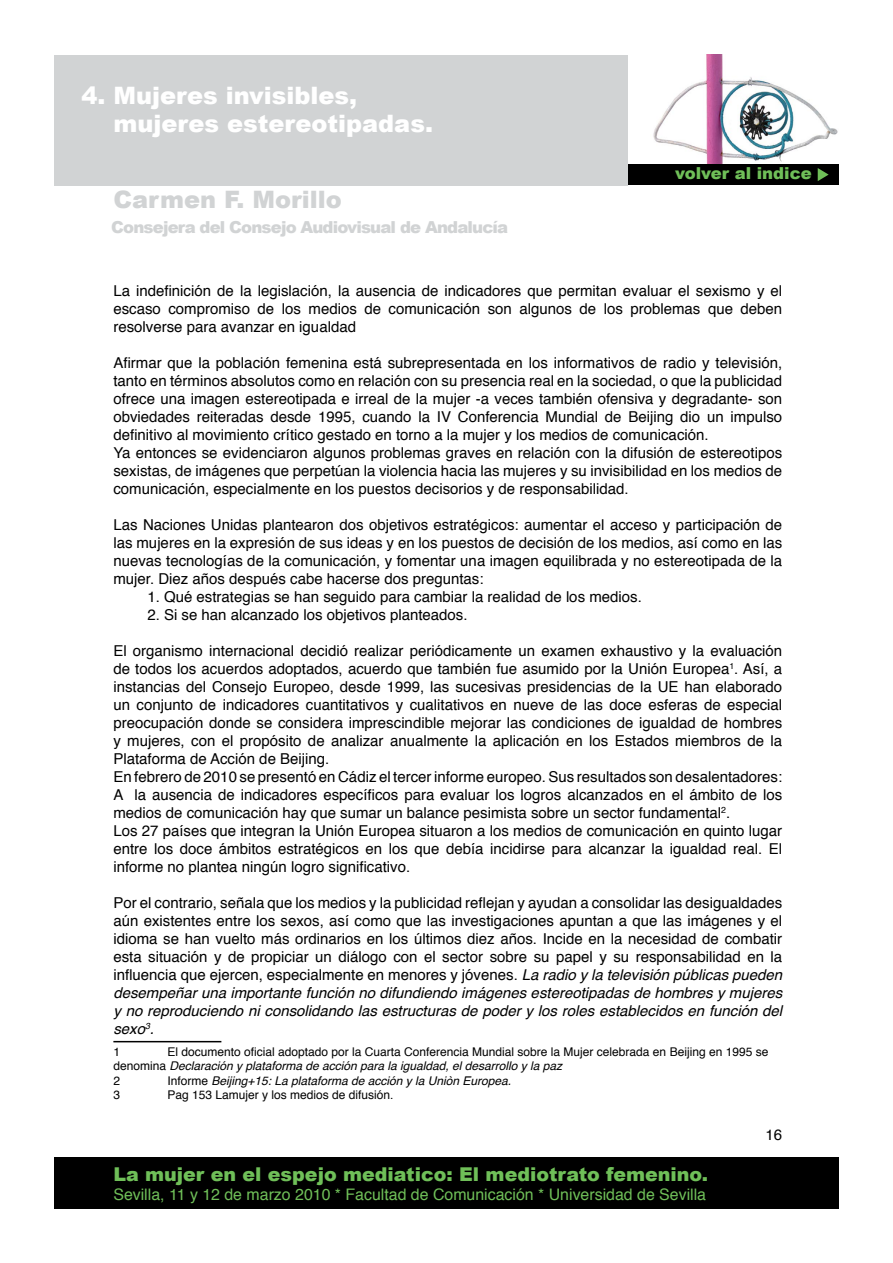
<style>
.page{position:relative;width:893px;height:1263px;background:#fff}
.page>*{position:absolute;margin:0;border:0;box-sizing:border-box;transform-origin:0 0}
.t1{font:900 24px "Arial";color:#fff}
.t2{font:900 24px "Arial";color:#d1d3d4}
.t3{font:900 19.05px "Arial";color:#6fbf58}
.t4{font:900 16.5px "Arial";letter-spacing:-.05em;color:#d1d3d4}
.t5{font:900 16.5px "Arial";color:#6fbf58}
.t6{font:15.9px "Helvetica";color:#6fbf58}
.Estilo_de_párrafo_2{font:15px/18px "Helvetica";color:#000;text-align:justify}
.t7{font:12px/14.4px "Helvetica";color:#000}
.t8{font:italic 12px "Helvetica";color:#000}
.t9{font:900 3px "Arial";color:#6fbf58}
.s1{font-style:italic}
.s2{font-style:normal}
</style>
<div class="page">
<div style="left:54px;top:1158px;width:785px;height:51px;background:#000"></div>
<img style="left:653px;top:54px;width:185px;height:110px">
<div style="left:54px;top:164px;width:785px;height:21px;background:#000"></div>
<svg style="left:818px;top:168px;width:11px;height:13px"></svg>
<div style="left:54px;top:55px;width:573px;height:130px;background:#d1d3d4"></div>
<hr style="left:113px;top:1041px;width:108px;height:1px;background:#000">
<p class="t1" style="left:81px;top:78px;width:277px">4. Mujeres invisibles,</p>
<p class="t1" style="left:113px;top:106px;width:321px">mujeres estereotipadas.</p>
<p class="t2" style="left:114px;top:182px;width:230px">Carmen F. Morillo</p>
<p class="t4" style="left:111px;top:215px;width:398px">Consejera del Consejo Audiovisual de Andalucía</p>
<p class="t5" style="left:675px;top:162px;width:138px">volver al indice</p>
<p class="t9" style="left:742px;top:176px;width:96px">La mujer en el espejo mediatico: El mediotrato femenino.</p>
<p class="Estilo_de_párrafo_2" style="left:113px;top:282px;width:670px">La indefinición de la legislación, la ausencia de indicadores que permitan evaluar el sexismo y el escaso compromiso de los medios de comunicación son algunos de los problemas que deben resolverse para avanzar en igualdad</p>
<p class="Estilo_de_párrafo_2" style="left:113px;top:354px;width:670px">Afirmar que la población femenina está subrepresentada en los informativos de radio y televisión, tanto en términos absolutos como en relación con su presencia real en la sociedad, o que la publicidad ofrece una imagen estereotipada e irreal de la mujer -a veces también ofensiva y degradante- son obviedades reiteradas desde 1995, cuando la IV Conferencia Mundial de Beijing dio un impulso definitivo al movimiento crítico gestado en torno a la mujer y los medios de comunicación.</p>
<p class="Estilo_de_párrafo_2" style="left:113px;top:444px;width:670px">Ya entonces se evidenciaron algunos problemas graves en relación con la difusión de estereotipos sexistas, de imágenes que perpetúan la violencia hacia las mujeres y su invisibilidad en los medios de comunicación, especialmente en los puestos decisorios y de responsabilidad.</p>
<p class="Estilo_de_párrafo_2" style="left:113px;top:516px;width:670px">Las Naciones Unidas plantearon dos objetivos estratégicos: aumentar el acceso y participación de las mujeres en la expresión de sus ideas y en los puestos de decisión de los medios, así como en las nuevas tecnologías de la comunicación, y fomentar una imagen equilibrada y no estereotipada de la mujer. Diez años después cabe hacerse dos preguntas:</p>
<p class="Estilo_de_párrafo_2" style="left:147px;top:588px;width:496px">1. Qué estrategias se han seguido para cambiar la realidad de los medios.</p>
<p class="Estilo_de_párrafo_2" style="left:147px;top:606px;width:322px">2. Si se han alcanzado los objetivos planteados.</p>
<p class="Estilo_de_párrafo_2" style="left:113px;top:642px;width:670px">El organismo internacional decidió realizar periódicamente un examen exhaustivo y la evaluación de todos los acuerdos adoptados, acuerdo que también fue asumido por la Unión Europea<sup>1</sup>. Así, a instancias del Consejo Europeo, desde 1999, las sucesivas presidencias de la UE han elaborado un conjunto de indicadores cuantitativos y cualitativos en nueve de las doce esferas de especial preocupación donde se considera imprescindible mejorar las condiciones de igualdad de hombres y mujeres, con el propósito de analizar anualmente la aplicación en los Estados miembros de la Plataforma de Acción de Beijing.</p>
<p class="Estilo_de_párrafo_2" style="left:113px;top:768px;width:670px">En febrero de 2010 se presentó en Cádiz el tercer informe europeo. Sus resultados son desalentadores:<br>A la ausencia de indicadores específicos para evaluar los logros alcanzados en el ámbito de los medios de comunicación hay que sumar un balance pesimista sobre un sector fundamental<sup>2</sup>.</p>
<p class="Estilo_de_párrafo_2" style="left:113px;top:822px;width:670px">Los 27 países que integran la Unión Europea situaron a los medios de comunicación en quinto lugar entre los doce ámbitos estratégicos en los que debía incidirse para alcanzar la igualdad real. El informe no plantea ningún logro significativo.</p>
<p class="Estilo_de_párrafo_2" style="left:113px;top:894px;width:670px">Por el contrario, señala que los medios y la publicidad reflejan y ayudan a consolidar las desigualdades aún existentes entre los sexos, así como que las investigaciones apuntan a que las imágenes y el idioma se han vuelto más ordinarios en los últimos diez años. Incide en la necesidad de combatir esta situación y de propiciar un diálogo con el sector sobre su papel y su responsabilidad en la influencia que ejercen, especialmente en menores y jóvenes. <span class="s1">La radio y la televisión públicas pueden desempeñar una importante función no difundiendo imágenes estereotipadas de hombres y mujeres y no reproduciendo ni consolidando las estructuras de poder y los roles establecidos en función del sexo</span><sup>3</sup><span class="s1">.</span></p>
<p class="t7" style="left:113px;top:1045px;width:8px">1</p>
<p class="t7" style="left:113px;top:1045px;width:656px;text-indent:54px">El documento oficial adoptado por la Cuarta Conferencia Mundial sobre la Mujer celebrada en Beijing en 1995 se denomina <span class="s1">Declaración y plataforma de acción para la igualdad, el desarrollo y la paz</span></p>
<p class="t7" style="left:113px;top:1074px;width:8px">2</p>
<p class="t8" style="left:167px;top:1071px;width:345px"><span class="s2">Informe</span> Beijing+15: La plataforma de acción y la Uniòn Europea.</p>
<p class="t7" style="left:113px;top:1088px;width:8px">3</p>
<p class="t7" style="left:167px;top:1088px;width:228px">Pag 153 Lamujer y los medios de difusión.</p>
<p class="t3" style="left:113px;top:1160px;width:596px">La mujer en el espejo mediatico: El mediotrato femenino.</p>
<p class="t6" style="left:113px;top:1182px;width:594px">Sevilla, 11 y 12 de marzo 2010 * Facultad de Comunicación * Universidad de Sevilla</p>
<p class="Estilo_de_párrafo_2" style="left:766px;top:1126px;width:18px">16</p>
</div>
